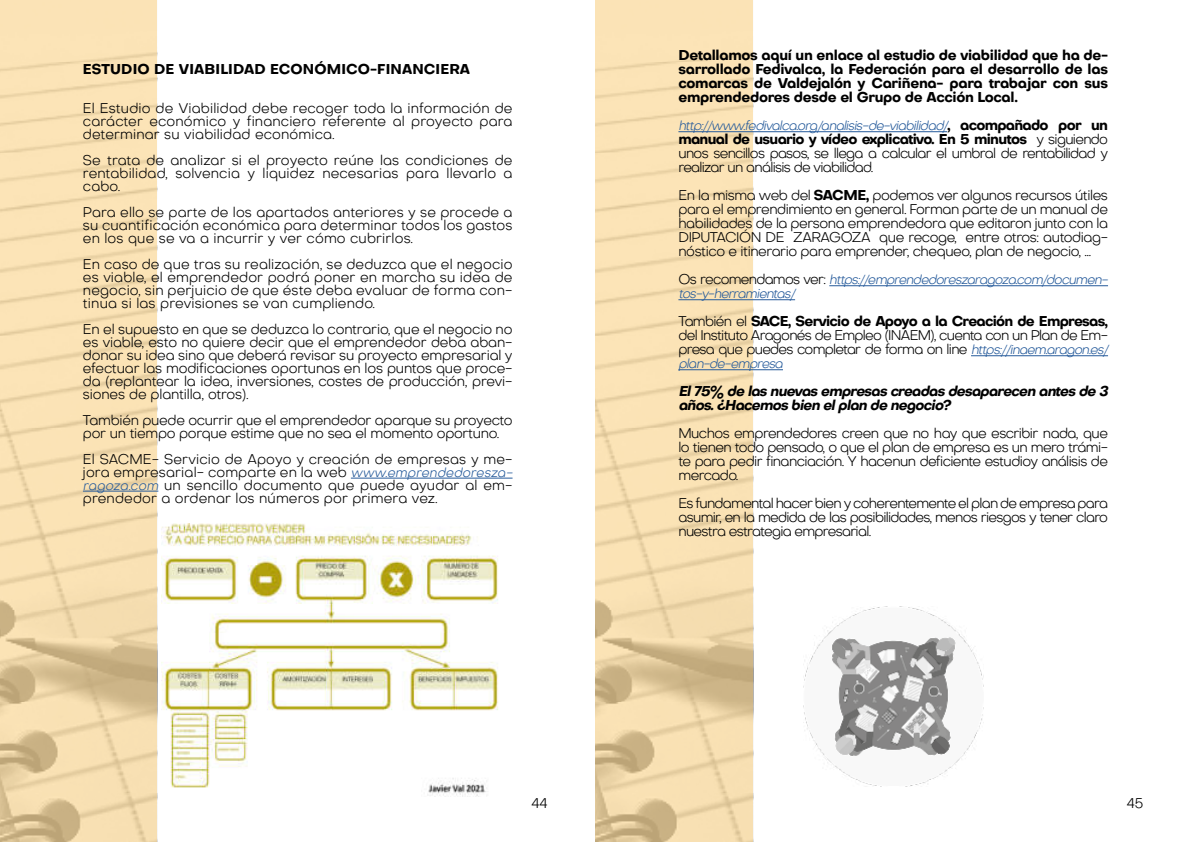
<style>
.page{position:relative;width:1191px;height:842px;background:#fff}
.page>*{position:absolute;margin:0;border:0;box-sizing:border-box;transform-origin:0 0}
.t1{font:300 14px/13px "Octarine";letter-spacing:-.01em;color:#000;text-align:justify}
.t2{font:700 14px/14px "Octarine";letter-spacing:-.02em;color:#000;text-align:justify}
.t3{font:300 14px/13px "Octarine";letter-spacing:.01em;color:#000}
.t4{font:italic 700 14px/14px "Octarine";letter-spacing:-.05em;color:#000}
.t5{font:700 14px "Octarine";letter-spacing:.01em;color:#000}
.t6{font:italic 300 13px/14px "Octarine";letter-spacing:-.05em;color:#265b9b}
.s1{font-style:italic;font-size:13px;color:#265b9b}
.s2{font-weight:700;font-style:normal;font-size:14px;color:#000}
.s3{font-weight:700}
.s4{font-style:normal;font-size:14px;color:#000}
</style>
<div class="page">
<svg style="left:0;top:0;width:157px;height:842px;background:#f3dbae"></svg>
<svg style="left:595px;top:0;width:158px;height:842px;background:#f3dbae"></svg>
<hr style="left:351px;top:478px;width:161px;height:1px;background:#265b9b">
<hr style="left:83px;top:491px;width:75px;height:1px;background:#265b9b">
<hr style="left:678px;top:131px;width:269px;height:1px;background:#265b9b">
<hr style="left:829px;top:285px;width:279px;height:1px;background:#265b9b">
<hr style="left:678px;top:299px;width:117px;height:1px;background:#265b9b">
<hr style="left:971px;top:355px;width:137px;height:1px;background:#265b9b">
<hr style="left:678px;top:369px;width:105px;height:1px;background:#265b9b">
<img style="left:162px;top:524px;width:336px;height:273px">
<img style="left:803px;top:607px;width:180px;height:180px">
<p class="t5" style="left:83px;top:60px;width:388px">ESTUDIO DE VIABILIDAD ECONÓMICO-FINANCIERA</p>
<p class="t1" style="left:83px;top:102px;width:431px">El Estudio de Viabilidad debe recoger toda la información de carácter económico y financiero referente al proyecto para determinar su viabilidad económica.</p>
<p class="t1" style="left:83px;top:154px;width:431px">Se trata de analizar si el proyecto reúne las condiciones de rentabilidad, solvencia y liquidez necesarias para llevarlo a cabo.</p>
<p class="t1" style="left:83px;top:206px;width:431px">Para ello se parte de los apartados anteriores y se procede a su cuantificación económica para determinar todos los gastos en los que se va a incurrir y ver cómo cubrirlos.</p>
<p class="t1" style="left:83px;top:258px;width:431px">En caso de que tras su realización, se deduzca que el negocio es viable, el emprendedor podrá poner en marcha su idea de negocio, sin perjuicio de que éste deba evaluar de forma con&shy;tinua si las previsiones se van cumpliendo.</p>
<p class="t1" style="left:83px;top:323px;width:431px">En el supuesto en que se deduzca lo contrario, que el negocio no es viable, esto no quiere decir que el emprendedor deba aban&shy;donar su idea sino que deberá revisar su proyecto empresarial y efectuar las modificaciones oportunas en los puntos que proce&shy;da (replantear la idea, inversiones, costes de producción, previ&shy;siones de plantilla, otros).</p>
<p class="t1" style="left:83px;top:414px;width:431px">También puede ocurrir que el emprendedor aparque su proyecto por un tiempo porque estime que no sea el momento oportuno.</p>
<p class="t3" style="left:83px;top:453px;width:431px">El SACME- Servicio de Apoyo y creación de empresas y me&shy;jora empresarial- comparte en la web <span class="s1">www.emprendedoresza&shy;ragoza.com</span> un sencillo documento que puede ayudar al em&shy;prendedor a ordenar los números por primera vez.</p>
<p class="t2" style="left:678px;top:48px;width:431px">Detallamos aquí un enlace al estudio de viabilidad que ha de&shy;sarrollado Fedivalca, la Federación para el desarrollo de las comarcas de Valdejalón y Cariñena- para trabajar con sus emprendedores desde el Grupo de Acción Local.</p>
<p class="t6" style="left:678px;top:119px;width:431px">http://www.fedivalca.org/analisis-de-viabilidad/<span class="s2">, acompañado por un</span></p>
<p class="t1" style="left:678px;top:133px;width:431px;line-height:14px"><span class="s3">manual de usuario y vídeo explicativo. En 5 minutos</span> y siguiendo unos sencillos pasos, se llega a calcular el umbral de rentabilidad y realizar un análisis de viabilidad.</p>
<p class="t1" style="left:678px;top:189px;width:431px;line-height:14px">En la misma web del <span class="s3">SACME,</span> podemos ver algunos recursos útiles para el emprendimiento en general. Forman parte de un manual de habilidades de la persona emprendedora que editaron junto con la DIPUTACIÓN DE ZARAGOZA que recoge, entre otros: autodiag&shy;nóstico e itinerario para emprender, chequeo, plan de negocio, …</p>
<p class="t6" style="left:678px;top:273px;width:428px"><span class="s4">Os recomendamos ver:</span> https://emprendedoreszaragoza.com/documen&shy;tos-y-herramientas/</p>
<p class="t1" style="left:678px;top:315px;width:431px;line-height:14px">También el <span class="s3">SACE, Servicio de Apoyo a la Creación de Empresas, </span>del Instituto Aragonés de Empleo (INAEM), cuenta con un Plan de Em&shy;presa que puedes completar de forma on line <span class="s1">https://inaem.aragon.es/</span></p>
<p class="t6" style="left:678px;top:357px;width:106px">plan-de-empresa</p>
<p class="t4" style="left:678px;top:385px;width:431px">El 75% de las nuevas empresas creadas desaparecen antes de 3 años. ¿Hacemos bien el plan de negocio?</p>
<p class="t1" style="left:678px;top:427px;width:431px;line-height:14px">Muchos emprendedores creen que no hay que escribir nada, que lo tienen todo pensado, o que el plan de empresa es un mero trámi&shy;te para pedir financiación. Y hacenun deficiente estudioy análisis de mercado.</p>
<p class="t1" style="left:678px;top:497px;width:431px;line-height:14px">Es fundamental hacer bien y coherentemente el plan de empresa para asumir, en la medida de las posibilidades, menos riesgos y tener claro nuestra estrategia empresarial.</p>
<p class="t1" style="left:531px;top:797px;width:18px">44</p>
<p class="t1" style="left:1126px;top:797px;width:18px">45</p>
</div>
